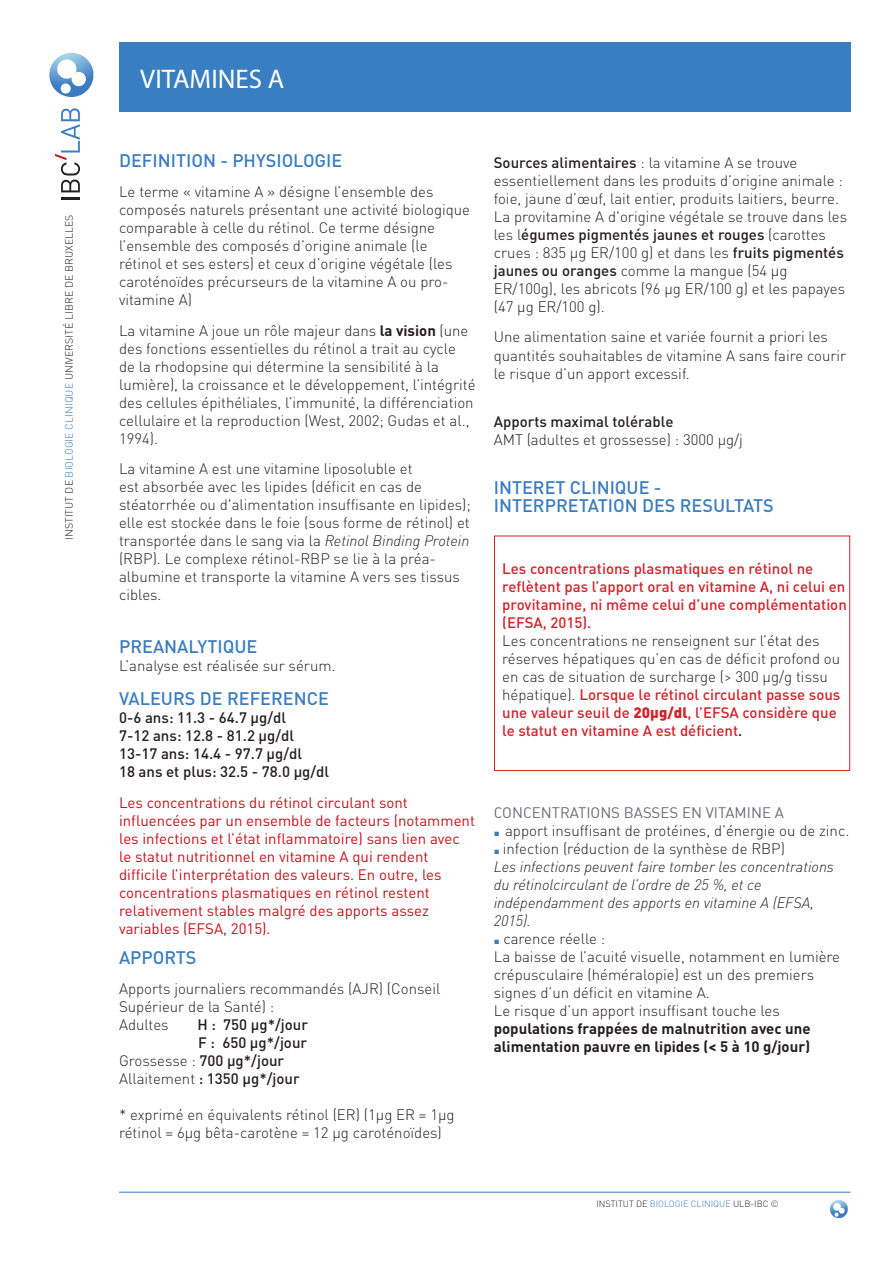
<style>
.page{position:relative;width:893px;height:1263px;background:#fff}
.page>*{position:absolute;margin:0;border:0;box-sizing:border-box;transform-origin:0 0}
.t1{font:27px "Myriad Pro";color:#fff}
.t2{font:500 18px "DIN Pro";color:#3a7dc0}
.t3{font:300 15px/18px "DINOT";color:#231f20}
.t4{font:500 15px/18px "DIN Pro";color:#d1232a}
.t5{font:15px/18px "DIN Pro";color:#c4121a}
.t6{font:italic 300 15px/18px "DINOT";color:#231f20}
.t7{font:500 15px/18px "DIN Pro";color:#231f20}
.t8{font:15px "DIN Regular Alternate";color:#6c6d70}
.t9{font:300 10.5px "DINOT";color:#231f20}
.t10{font:300 9px "DINOT";color:#231f20}
.s1{color:#3a7dc0}
.s2{font-family:"DIN Pro";font-weight:700}
.s3{font-style:italic}
.s4{font-family:"DINOT";font-weight:300}
.s5{font-family:"DIN Pro";font-weight:500}
.s6{font-family:"DIN"}
.s7{font-family:"DINOT";font-weight:300;color:#231f20}
.s8{font-weight:900}
.s9{color:#231f20}
.s10{font-family:"DIN Pro";font-weight:400;font-size:6px;color:#3a7dc0}
.s11{font-family:"DIN Pro";font-weight:400;font-style:normal;font-size:6px;color:#3a7dc0}
.s12{font-style:normal}
</style>
<div class="page">
<div style="left:119px;top:43px;width:731px;height:69px;background:#397ec1"></div>
<hr style="left:119px;top:1192px;width:731px;height:1px;background:#3a7dc0">
<img style="left:831px;top:1200px;width:17px;height:17px">
<img style="left:49px;top:53px;width:44px;height:44px">
<div style="left:57px;top:59px;width:19px;height:20px;background:#fff;border-radius:50%"></div>
<div style="left:72px;top:72px;width:14px;height:14px;background:#fff;border-radius:50%"></div>
<div style="left:61px;top:83px;width:10px;height:11px;background:#fff;border-radius:50%"></div>
<svg style="left:61px;top:198px;width:19px;height:2px"></svg>
<svg style="left:55px;top:108px;width:25px;height:84px"></svg>
<div style="left:494px;top:536px;width:356px;height:235px;border:1px solid #d1232a"></div>
<p class="t9" style="left:61px;top:540px;width:327px;rotate:-90deg">INSTITUT DE <span class="s1">BIOLOGIE CLINIQUE</span> UNIVERSITÉ LIBRE DE BRUXELLES</p>
<p class="t1" style="left:140px;top:62px;width:146px">VITAMINES A</p>
<p class="t2" style="left:119px;top:146px;width:225px">DEFINITION - PHYSIOLOGIE</p>
<p class="t3" style="left:119px;top:181px;width:353px">Le terme « vitamine A » désigne l’ensemble des composés naturels présentant une activité biologique comparable à celle du rétinol. Ce terme désigne l’ensemble des composés d’origine animale (le rétinol et ses esters) et ceux d’origine végétale (les caroténoïdes précurseurs de la vitamine A ou pro&shy;vitamine A)</p>
<p class="t3" style="left:119px;top:320px;width:358px">La vitamine A joue un rôle majeur dans <span class="s2">la vision</span> (une des fonctions essentielles du rétinol a trait au cycle de la rhodopsine qui détermine la sensibilité à la lumière), la croissance et le développement, l’intégrité des cellules épithéliales, l’immunité, la différenciation cellulaire et la reproduction (West, 2002; Gudas et al., 1994).</p>
<p class="t3" style="left:119px;top:459px;width:353px">La vitamine A est une vitamine liposoluble et<br>est absorbée avec les lipides (déficit en cas de stéatorrhée ou d'alimentation insuffisante en lipides); elle est stockée dans le foie (sous forme de rétinol) et transportée dans le sang via la <span class="s3">Retinol Binding Protein </span>(RBP). Le complexe rétinol-RBP se lie à la préa&shy;albumine et transporte la vitamine A vers ses tissus cibles.</p>
<p class="t2" style="left:119px;top:632px;width:140px">PREANALYTIQUE</p>
<p class="t3" style="left:119px;top:655px;width:218px">L’analyse est réalisée sur sérum.</p>
<p class="t2" style="left:119px;top:684px;width:211px">VALEURS DE REFERENCE</p>
<p class="t7" style="left:119px;top:708px;width:212px">0-6 ans: 11.3 - 64.7 µg/dl<br>7-12 ans: 12.8 - 81.2 µg/dl<br>13-17 ans: 14.4 - 97.7 µg/dl<br>18 ans et plus: 32.5 - 78.0 µg/dl</p>
<p class="t5" style="left:119px;top:792px;width:357px">Les concentrations du rétinol circulant sont influencées par un ensemble de facteurs (notamment les infections et l’état inflammatoire) sans lien avec le statut nutritionnel en vitamine A qui rendent difficile l’interprétation des valeurs. En outre, les concentrations plasmatiques en rétinol restent relativement stables malgré des apports assez variables (EFSA, 2015).</p>
<p class="t2" style="left:119px;top:943px;width:79px">APPORTS</p>
<p class="t3" style="left:119px;top:978px;width:323px">Apports journaliers recommandés (AJR) (Conseil<br>Supérieur de la Santé) :<br>Adultes</p>
<p class="t7" style="left:198px;top:1014px;width:112px">H : 750 µg*/jour</p>
<p class="t7" style="left:198px;top:1032px;width:110px">F : 650 µg*/jour</p>
<p class="t7" style="left:119px;top:1050px;width:167px"><span class="s4">Grossesse :</span> 700 µg*/jour</p>
<p class="t7" style="left:119px;top:1068px;width:182px"><span class="s4">Allaitement</span> : 1350 µg*/jour</p>
<p class="t3" style="left:119px;top:1104px;width:337px">* exprimé en équivalents rétinol (ER) (1µg ER = 1µg rétinol = 6µg bêta-carotène = 12 µg caroténoïdes)</p>
<p class="t3" style="left:494px;top:152px;width:355px"><span class="s5">Sources alimentaires</span> <span class="s6">:</span> la vitamine A se trouve essentiellement dans les produits d’origine animale : foie, jaune d’œuf, lait entier, produits laitiers, beurre.<br>La provitamine A d'origine végétale se trouve dans les les l<span class="s5">égumes pigmentés jaunes et rouges</span> (carottes crues : 835 μg ER/100 g) et dans les <span class="s5">fruits pigmentés jaunes ou oranges</span> comme la mangue (54 μg ER/100g), les abricots (96 μg ER/100 g) et les papayes (47 μg ER/100 g).</p>
<p class="t3" style="left:494px;top:327px;width:354px">Une alimentation saine et variée fournit a priori les quantités souhaitables de vitamine A sans faire courir le risque d’un apport excessif.</p>
<p class="t3" style="left:494px;top:412px;width:251px"><span class="s5">Apports maximal tolérable<br></span>AMT (adultes et grossesse) : 3000 µg/j</p>
<p class="t2" style="left:494px;top:474px;width:169px">INTERET CLINIQUE -</p>
<p class="t2" style="left:494px;top:492px;width:281px">INTERPRETATION DES RESULTATS</p>
<p class="t4" style="left:502px;top:558px;width:346px">Les concentrations plasmatiques en rétinol ne reflètent pas l’apport oral en vitamine A, ni celui en provitamine, ni même celui d’une complémentation (EFSA, 2015).<br><span class="s7">Les concentrations ne renseignent sur l’état des réserves hépatiques qu’en cas de déficit profond ou en cas de situation de surcharge (&gt; 300 μg/g tissu hépatique).</span> Lorsque le rétinol circulant passe sous une valeur seuil de <span class="s8">20μg/dl</span>, l’EFSA considère que le statut en vitamine A est déficient<span class="s9">.</span></p>
<p class="t8" style="left:494px;top:803px;width:292px">CONCENTRATIONS BASSES EN VITAMINE A</p>
<p class="t3" style="left:494px;top:820px;width:357px"><span class="s10">■</span> apport insuffisant de protéines, d’énergie ou de zinc.</p>
<p class="t6" style="left:494px;top:839px;width:342px"><span class="s11">■</span> <span class="s12">infection (réduction de la synthèse de RBP)<br></span>Les infections peuvent faire tomber les concentrations du rétinolcirculant de l’ordre de 25 %, et ce indépendamment des apports en vitamine A (EFSA, 2015).</p>
<p class="t3" style="left:494px;top:928px;width:348px"><span class="s10">■</span> carence réelle :<br>La baisse de l’acuité visuelle, notamment en lumière crépusculaire (héméralopie) est un des premiers signes d’un déficit en vitamine A.<br>Le risque d’un apport insuffisant touche les <span class="s2">populations frappées de malnutrition avec une alimentation pauvre en lipides (&lt; 5 à 10 g/jour)</span></p>
<p class="t10" style="left:596px;top:1197px;width:184px">INSTITUT DE <span class="s1">BIOLOGIE CLINIQUE</span> ULB-IBC ©</p>
</div>
